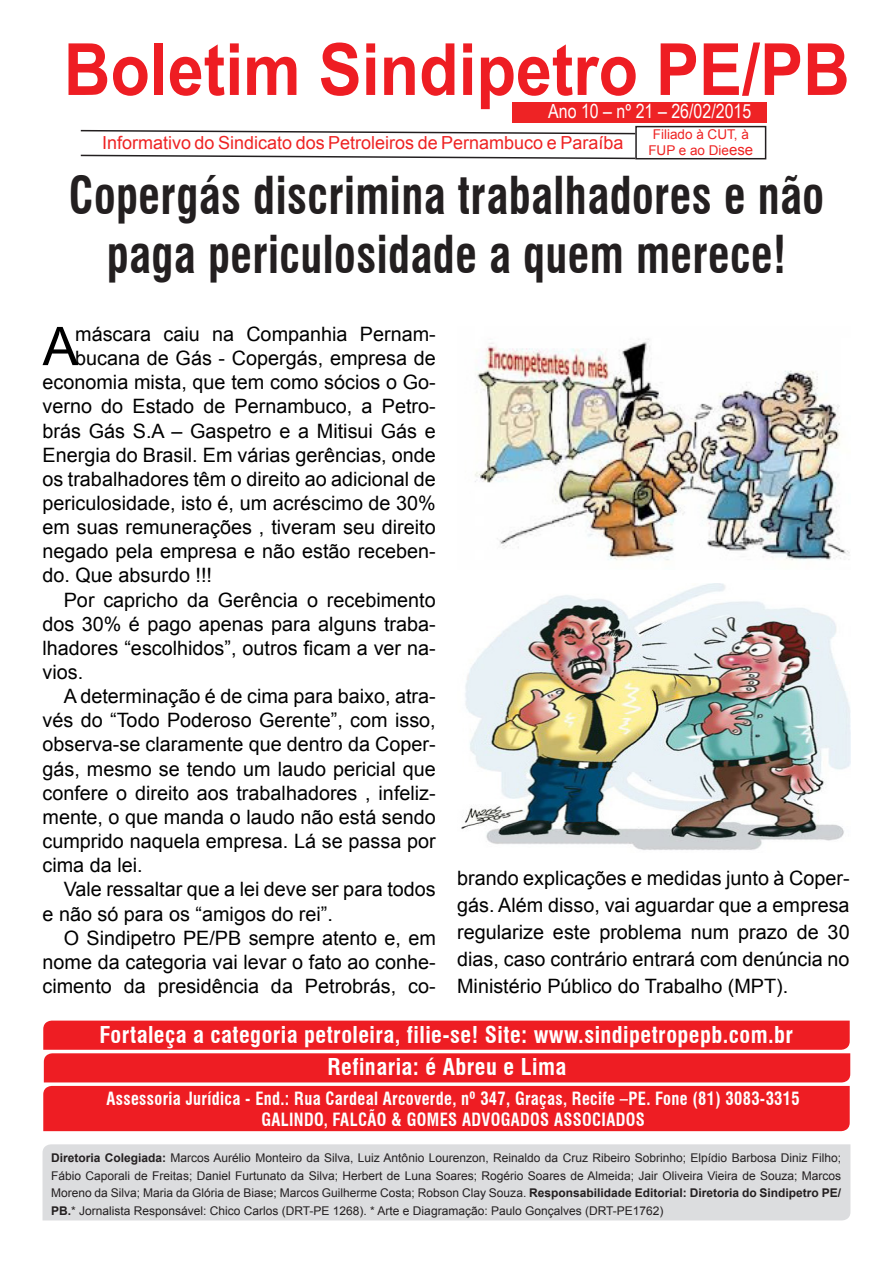
<style>
.page{position:relative;width:893px;height:1263px;background:#fff}
.page>*{position:absolute;margin:0;border:0;box-sizing:border-box;transform-origin:0 0}
.t1{font:700 72px "Arial";color:#ee1d23;scale:.9 1}
.Normal__Web{font:53.4px "Arial";color:#000}
.t2{font:700 condensed 51px/58.7px "Swiss 721 BT";letter-spacing:.01em;color:#231f20;text-align:center;scale:.89 1}
.t3{font:700 condensed 22.65px "Swiss 721 BT";letter-spacing:.02em;color:#fff}
.Normal__Web-2{font:19.8px/24.2px "Arial";color:#000;text-align:justify}
.t4{font:19.5px "Arial Narrow";color:#fff}
.t5{font:18px "Arial";color:#ee2323}
.t6{font:700 condensed 17.85px "Swiss 721 BT";letter-spacing:.02em;color:#fff;scale:.93 1}
.t7{font:13.5px "Arial";color:#ee2323}
.t8{font:12px/17.9px "Arial";color:#231f20;text-align:justify}
.s1{font-size:15px}
.s2{font-weight:700}
</style>
<div class="page">
<div style="left:512px;top:102px;width:254px;height:20px;background:#ee2325"></div>
<div style="left:635px;top:126px;width:131px;height:33px;border:2px solid #231f20"></div>
<svg style="left:80px;top:154px;width:557px;height:6px"></svg>
<svg style="left:80px;top:129px;width:557px;height:6px"></svg>
<div style="left:43px;top:1144px;width:807px;height:76px;background:#dcdddf"></div>
<svg style="left:43px;top:1020px;width:807px;height:111px;background:#ef2c32"></svg>
<img style="left:461px;top:583px;width:390px;height:267px">
<img style="left:475px;top:339px;width:375px;height:221px">
<p class="t1" style="left:64px;top:22px;width:875px">Boletim Sindipetro PE/PB</p>
<p class="t4" style="left:548px;top:97px;width:205px">Ano 10 – nº 21 – 26/02/2015</p>
<p class="t5" style="left:102px;top:130px;width:523px">Informativo do Sindicato dos Petroleiros de Pernambuco e Paraíba</p>
<p class="t7" style="left:653px;top:125px;width:98px">Filiado à CUT, à</p>
<p class="t7" style="left:648px;top:142px;width:106px">FUP e ao Die<span class="s1">ese</span></p>
<p class="t2" style="left:69px;top:166px;width:850px">Copergás discrimina trabalhadores e não paga periculosidade a quem merece!</p>
<p class="Normal__Web" style="left:43px;top:311px;width:37px">A</p>
<p class="Normal__Web-2" style="left:75px;top:322px;width:362px">máscara caiu na Companhia Pernam-</p>
<p class="Normal__Web-2" style="left:75px;top:346px;width:362px">bucana de Gás - Copergás, empresa de</p>
<p class="Normal__Web-2" style="left:43px;top:370px;width:395px">economia mista, que tem como sócios o Go-</p>
<p class="Normal__Web-2" style="left:43px;top:395px;width:395px">verno do Estado de Pernambuco, a Petro-</p>
<p class="Normal__Web-2" style="left:43px;top:419px;width:395px">brás Gás S.A – Gaspetro e a Mitisui Gás e</p>
<p class="Normal__Web-2" style="left:43px;top:443px;width:395px">Energia do Brasil. Em várias gerências, onde</p>
<p class="Normal__Web-2" style="left:43px;top:467px;width:395px">os trabalhadores têm o direito ao adicional de</p>
<p class="Normal__Web-2" style="left:43px;top:491px;width:395px">periculosidade, isto é, um acréscimo de 30%</p>
<p class="Normal__Web-2" style="left:43px;top:515px;width:395px">em suas remunerações , tiveram seu direito</p>
<p class="Normal__Web-2" style="left:43px;top:539px;width:395px">negado pela empresa e não estão receben-</p>
<p class="Normal__Web-2" style="left:43px;top:564px;width:171px">do. Que absurdo !!!</p>
<p class="Normal__Web-2" style="left:43px;top:588px;width:395px;text-indent:21px">Por capricho da Gerência o recebimento dos 30% é pago apenas para alguns traba&shy;lhadores “escolhidos”, outros ficam a ver na&shy;vios.</p>
<p class="Normal__Web-2" style="left:43px;top:684px;width:395px;text-indent:21px">A determinação é de cima para baixo, atra&shy;vés do “Todo Poderoso Gerente”, com isso, observa-se claramente que dentro da Coper&shy;gás, mesmo se tendo um laudo pericial que confere o direito aos trabalhadores , infeliz&shy;mente, o que manda o laudo não está sendo cumprido naquela empresa. Lá se passa por cima da lei.</p>
<p class="Normal__Web-2" style="left:43px;top:877px;width:395px;text-indent:21px">Vale ressaltar que a lei deve ser para todos e não só para os “amigos do rei”.</p>
<p class="Normal__Web-2" style="left:43px;top:926px;width:395px;text-indent:21px">O Sindipetro PE/PB sempre atento e, em nome da categoria vai levar o fato ao conhe&shy;cimento da presidência da Petrobrás, co-</p>
<p class="Normal__Web-2" style="left:457px;top:865px;width:394px;line-height:27px">brando explicações e medidas junto à Coper&shy;gás. Além disso, vai aguardar que a empresa regularize este problema num prazo de 30 dias, caso contrário entrará com denúncia no Ministério Público do Trabalho (MPT).</p>
<p class="t3" style="left:100px;top:1021px;width:695px">Fortaleça a categoria petroleira, filie-se! Site: www.sindipetropepb.com.br</p>
<p class="t3" style="left:327px;top:1053px;width:240px">Refinaria: é Abreu e Lima</p>
<p class="t6" style="left:107px;top:1088px;width:747px">Assessoria Jurídica - End.: Rua Cardeal Arcoverde, nº 347, Graças, Recife –PE. Fone (81) 3083-3315</p>
<p class="t6" style="left:261px;top:1109px;width:414px">GALINDO, FALCÃO &amp; GOMES ADVOGADOS ASSOCIADOS</p>
<p class="t8" style="left:51px;top:1149px;width:792px"><span class="s2">Diretoria Colegiada:</span> Marcos Aurélio Monteiro da Silva, Luiz Antônio Lourenzon, Reinaldo da Cruz Ribeiro Sobrinho; Elpídio Barbosa Diniz Filho; Fábio Caporali de Freitas; Daniel Furtunato da Silva; Herbert de Luna Soares; Rogério Soares de Almeida; Jair Oliveira Vieira de Souza; Marcos Moreno da Silva; Maria da Glória de Biase; Marcos Guilherme Costa; Robson Clay Souza. <span class="s2">Responsabilidade Editorial: Diretoria do Sindipetro PE/ PB.</span>* Jornalista Responsável: Chico Carlos (DRT-PE 1268). * Arte e Diagramação: Paulo Gonçalves (DRT-PE1762)</p>
</div>
